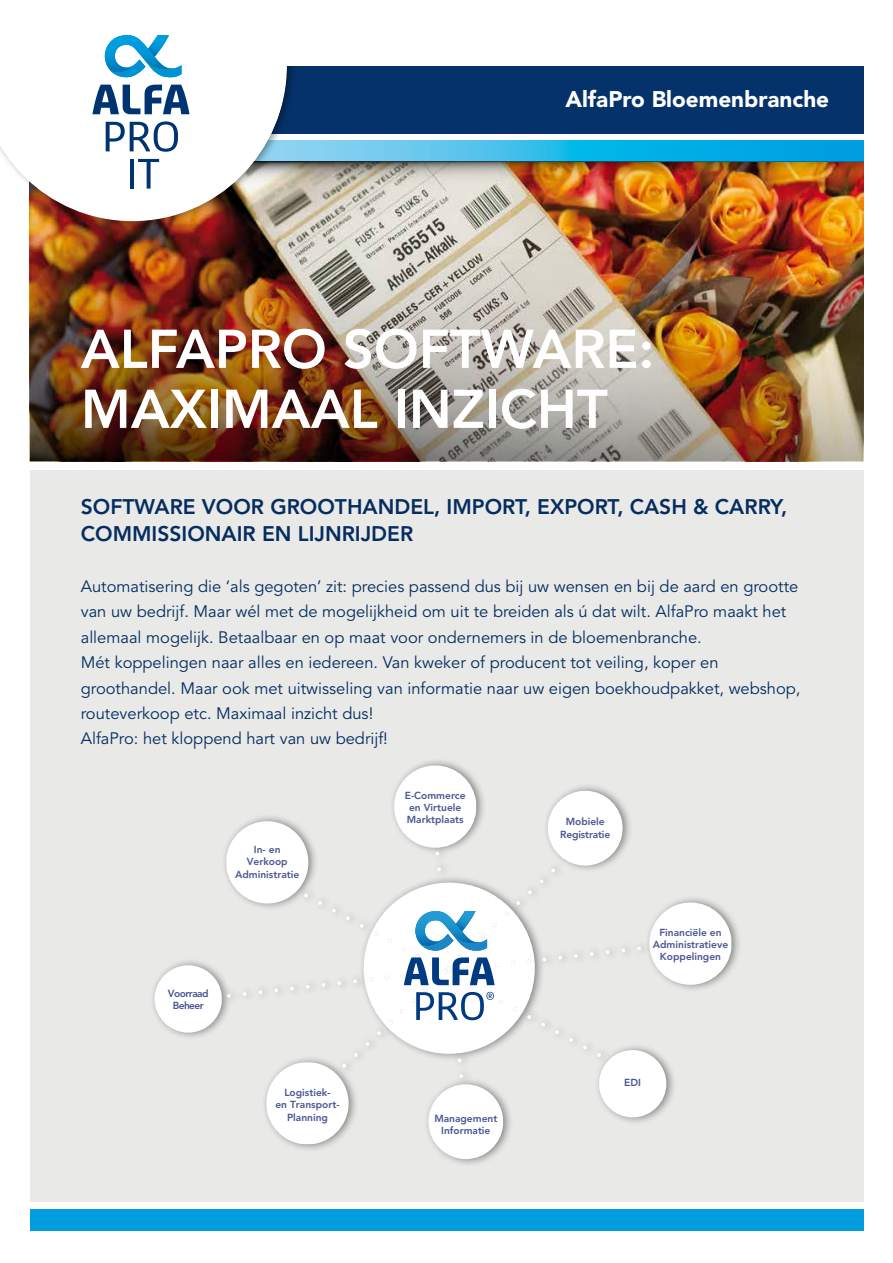
<style>
.page{position:relative;width:893px;height:1263px;background:#fff}
.page>*{position:absolute;margin:0;border:0;box-sizing:border-box;transform-origin:0 0}
.t1{font:800 54px/60px "Avenir";color:#fff}
.t2{font:900 22.5px "Avenir";color:#fff}
.t3{font:800 21px/27px "Avenir";color:#06326b}
.t4{font:16.5px/25.5px "Avenir";color:#06326b}
.t5{font:800 10.2px/12.3px "Avenir";color:#495593;text-align:center}
.t6{font:800 10.2px/12.3px "Avenir";letter-spacing:-.055em;color:#495593;text-align:center}
</style>
<div class="page">
<div style="left:30px;top:470px;width:833px;height:731px;background:#e9e9e7"></div>
<img style="left:298px;top:195px;width:565px;height:18px">
<img style="left:30px;top:213px;width:833px;height:248px">
<svg style="left:649px;top:902px;width:82px;height:83px"></svg>
<div style="left:599px;top:1050px;width:67px;height:67px;background:#fff;border-radius:33px"></div>
<div style="left:428px;top:1084px;width:75px;height:75px;background:#fff;border-radius:36px"></div>
<div style="left:266px;top:1062px;width:83px;height:82px;background:#fff;border-radius:41px"></div>
<svg style="left:155px;top:965px;width:76px;height:67px"></svg>
<svg style="left:226px;top:821px;width:82px;height:82px;background:#f6f6f6"></svg>
<div style="left:548px;top:791px;width:75px;height:74px;background:#fff;border-radius:36px"></div>
<svg style="left:337px;top:867px;width:225px;height:201px"></svg>
<svg style="left:394px;top:765px;width:82px;height:90px"></svg>
<svg style="left:298px;top:140px;width:565px;height:22px;background:#2cb3e2"></svg>
<div style="left:137px;top:66px;width:726px;height:68px;background:#06326b"></div>
<div style="left:30px;top:1209px;width:833px;height:22px;background:#009ee0"></div>
<img style="left:298px;top:162px;width:565px;height:33px">
<div style="left:0;top:0;width:298px;height:228px;background:#000;opacity:.44"></div>
<svg style="left:0;top:0;width:286px;height:221px"></svg>
<svg style="left:92px;top:85px;width:97px;height:29px"></svg>
<svg style="left:106px;top:121px;width:72px;height:31px"></svg>
<hr style="left:130px;top:159px;width:4px;height:30px;background:#003471">
<svg style="left:138px;top:159px;width:21px;height:30px"></svg>
<svg style="left:105px;top:35px;width:76px;height:42px"></svg>
<div style="left:234px;top:0;width:659px;height:66px;background:#fff"></div>
<h2 class="t2" style="left:565px;top:86px;width:265px">AlfaPro Bloemenbranche</h2>
<h1 class="t1" style="left:81px;top:319px;width:575px">ALFAPRO SOFTWARE:<br>MAXIMAAL INZICHT</h1>
<p class="t3" style="left:81px;top:493px;width:708px">SOFTWARE VOOR GROOTHANDEL, IMPORT, EXPORT, CASH &amp; CARRY,<br>COMMISSIONAIR EN LIJNRIJDER</p>
<p class="t4" style="left:81px;top:573px;width:721px">Automatisering die ‘als gegoten’ zit: precies passend dus bij uw wensen en bij de aard en grootte van uw bedrijf. Maar wél met de mogelijkheid om uit te breiden als ú dat wilt. AlfaPro maakt het allemaal mogelijk. Betaalbaar en op maat voor ondernemers in de bloemenbranche.<br>Mét koppelingen naar alles en iedereen. Van kweker of producent tot veiling, koper en groothandel. Maar ook met uitwisseling van informatie naar uw eigen boekhoudpakket, webshop, routeverkoop etc. Maximaal inzicht dus!<br>AlfaPro: het kloppend hart van uw bedrijf!</p>
<p class="t5" style="left:235px;top:843px;width:66px">In- en<br>Verkoop<br>Administratie</p>
<p class="t6" style="left:168px;top:987px;width:42px">Voorraad<br>Beheer</p>
<p class="t5" style="left:275px;top:1086px;width:66px">Logistiek-<br>en Transport-<br>Planning</p>
<p class="t5" style="left:405px;top:789px;width:62px;text-align:left">E-Commerce en Virtuele<br>Marktplaats</p>
<p class="t5" style="left:434px;top:1112px;width:65px">Management<br>Informatie</p>
<p class="t5" style="left:560px;top:815px;width:51px">Mobiele<br>Registratie</p>
<p class="t5" style="left:653px;top:926px;width:77px">Financiële en<br>Administratieve<br>Koppelingen</p>
<p class="t5" style="left:624px;top:1076px;width:18px">EDI</p>
</div>
